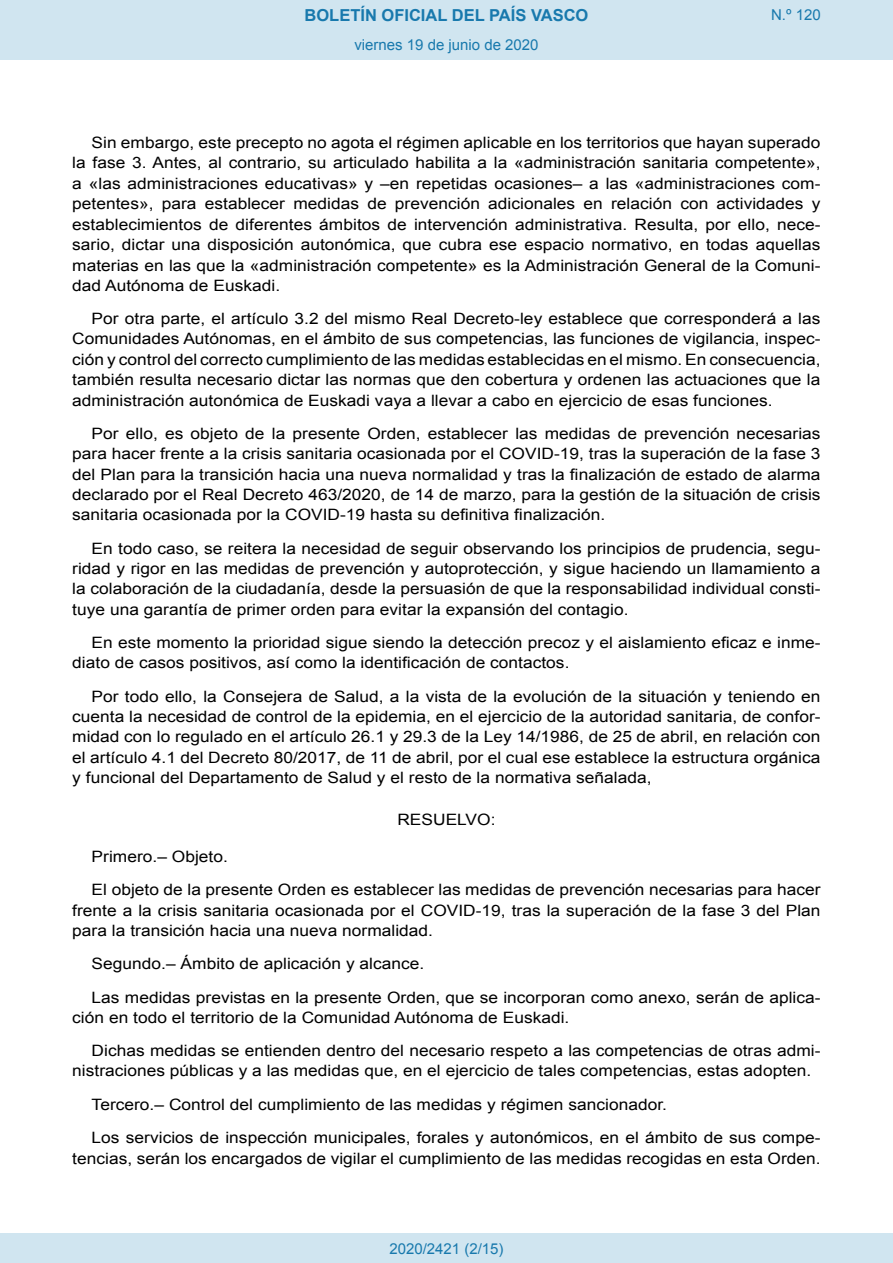
<style>
.page{position:relative;width:893px;height:1263px;background:#fff}
.page>*{position:absolute;margin:0;border:0;box-sizing:border-box;transform-origin:0 0}
.t1{font:700 16.5px "Arial";color:#1879ad}
.BOPVDetalle{font:15.6px/20.4px "Arial";color:#000;text-align:justify;scale:1.11 1}
.BOPVClave{font:15.6px "Arial";color:#000;scale:1.11 1}
.Paginacion_Centro{font:15px "Arial";color:#1879ad}
</style>
<div class="page">
<div style="left:0;top:0;width:893px;height:60px;background:#d0e5f0"></div>
<div style="left:0;top:1233px;width:893px;height:30px;background:#d0e5f0"></div>
<p class="t1" style="left:305px;top:4px;width:285px">BOLETÍN OFICIAL DEL PAÍS VASCO</p>
<p class="Paginacion_Centro" style="left:354px;top:35px;width:186px">viernes 19 de junio de 2020</p>
<p class="Paginacion_Centro" style="left:771px;top:5px;width:51px">N.º 120</p>
<p class="BOPVDetalle" style="left:72px;top:133px;width:676px;text-indent:19px">Sin embargo, este precepto no agota el régimen aplicable en los territorios que hayan superado la fase 3. Antes, al contrario, su articulado habilita a la «administración sanitaria competente», a «las administraciones educativas» y –en repetidas ocasiones– a las «administraciones com&shy;petentes», para establecer medidas de prevención adicionales en relación con actividades y establecimientos de diferentes ámbitos de intervención administrativa. Resulta, por ello, nece&shy;sario, dictar una disposición autonómica, que cubra ese espacio normativo, en todas aquellas materias en las que la «administración competente» es la Administración General de la Comuni&shy;dad Autónoma de Euskadi.</p>
<p class="BOPVDetalle" style="left:72px;top:309px;width:676px;text-indent:19px">Por otra parte, el artículo 3.2 del mismo Real Decreto-ley establece que corresponderá a las Comunidades Autónomas, en el ámbito de sus competencias, las funciones de vigilancia, inspec&shy;ción y control del correcto cumplimiento de las medidas establecidas en el mismo. En consecuencia, también resulta necesario dictar las normas que den cobertura y ordenen las actuaciones que la administración autonómica de Euskadi vaya a llevar a cabo en ejercicio de esas funciones.</p>
<p class="BOPVDetalle" style="left:72px;top:423px;width:676px;text-indent:19px">Por ello, es objeto de la presente Orden, establecer las medidas de prevención necesarias para hacer frente a la crisis sanitaria ocasionada por el COVID-19, tras la superación de la fase 3 del Plan para la transición hacia una nueva normalidad y tras la finalización de estado de alarma declarado por el Real Decreto 463/2020, de 14 de marzo, para la gestión de la situación de crisis sanitaria ocasionada por la COVID-19 hasta su definitiva finalización.</p>
<p class="BOPVDetalle" style="left:72px;top:538px;width:676px;text-indent:19px">En todo caso, se reitera la necesidad de seguir observando los principios de prudencia, segu&shy;ridad y rigor en las medidas de prevención y autoprotección, y sigue haciendo un llamamiento a la colaboración de la ciudadanía, desde la persuasión de que la responsabilidad individual consti&shy;tuye una garantía de primer orden para evitar la expansión del contagio.</p>
<p class="BOPVDetalle" style="left:72px;top:632px;width:676px;text-indent:19px">En este momento la prioridad sigue siendo la detección precoz y el aislamiento eficaz e inme&shy;diato de casos positivos, así como la identificación de contactos.</p>
<p class="BOPVDetalle" style="left:72px;top:686px;width:676px;text-indent:19px">Por todo ello, la Consejera de Salud, a la vista de la evolución de la situación y teniendo en cuenta la necesidad de control de la epidemia, en el ejercicio de la autoridad sanitaria, de confor&shy;midad con lo regulado en el artículo 26.1 y 29.3 de la Ley 14/1986, de 25 de abril, en relación con el artículo 4.1 del Decreto 80/2017, de 11 de abril, por el cual ese establece la estructura orgánica y funcional del Departamento de Salud y el resto de la normativa señalada,</p>
<p class="BOPVClave" style="left:397px;top:809px;width:90px">RESUELVO:</p>
<p class="BOPVDetalle" style="left:92px;top:847px;width:124px">Primero.– Objeto.</p>
<p class="BOPVDetalle" style="left:72px;top:880px;width:676px;text-indent:19px">El objeto de la presente Orden es establecer las medidas de prevención necesarias para hacer frente a la crisis sanitaria ocasionada por el COVID-19, tras la superación de la fase 3 del Plan para la transición hacia una nueva normalidad.</p>
<p class="BOPVDetalle" style="left:92px;top:954px;width:301px">Segundo.– Ámbito de aplicación y alcance.</p>
<p class="BOPVDetalle" style="left:72px;top:987px;width:676px;text-indent:19px">Las medidas previstas en la presente Orden, que se incorporan como anexo, serán de aplica&shy;ción en todo el territorio de la Comunidad Autónoma de Euskadi.</p>
<p class="BOPVDetalle" style="left:72px;top:1040px;width:676px;text-indent:19px">Dichas medidas se entienden dentro del necesario respeto a las competencias de otras admi&shy;nistraciones públicas y a las medidas que, en el ejercicio de tales competencias, estas adopten.</p>
<p class="BOPVDetalle" style="left:92px;top:1094px;width:520px">Tercero.– Control del cumplimiento de las medidas y régimen sancionador.</p>
<p class="BOPVDetalle" style="left:72px;top:1127px;width:676px;line-height:21px;text-align:right">Los servicios de inspección municipales, forales y autonómicos, en el ámbito de sus compe&shy;tencias, serán los encargados de vigilar el cumplimiento de las medidas recogidas en esta Orden.</p>
<p class="Paginacion_Centro" style="left:389px;top:1238px;width:116px">2020/2421 (2/15)</p>
</div>
